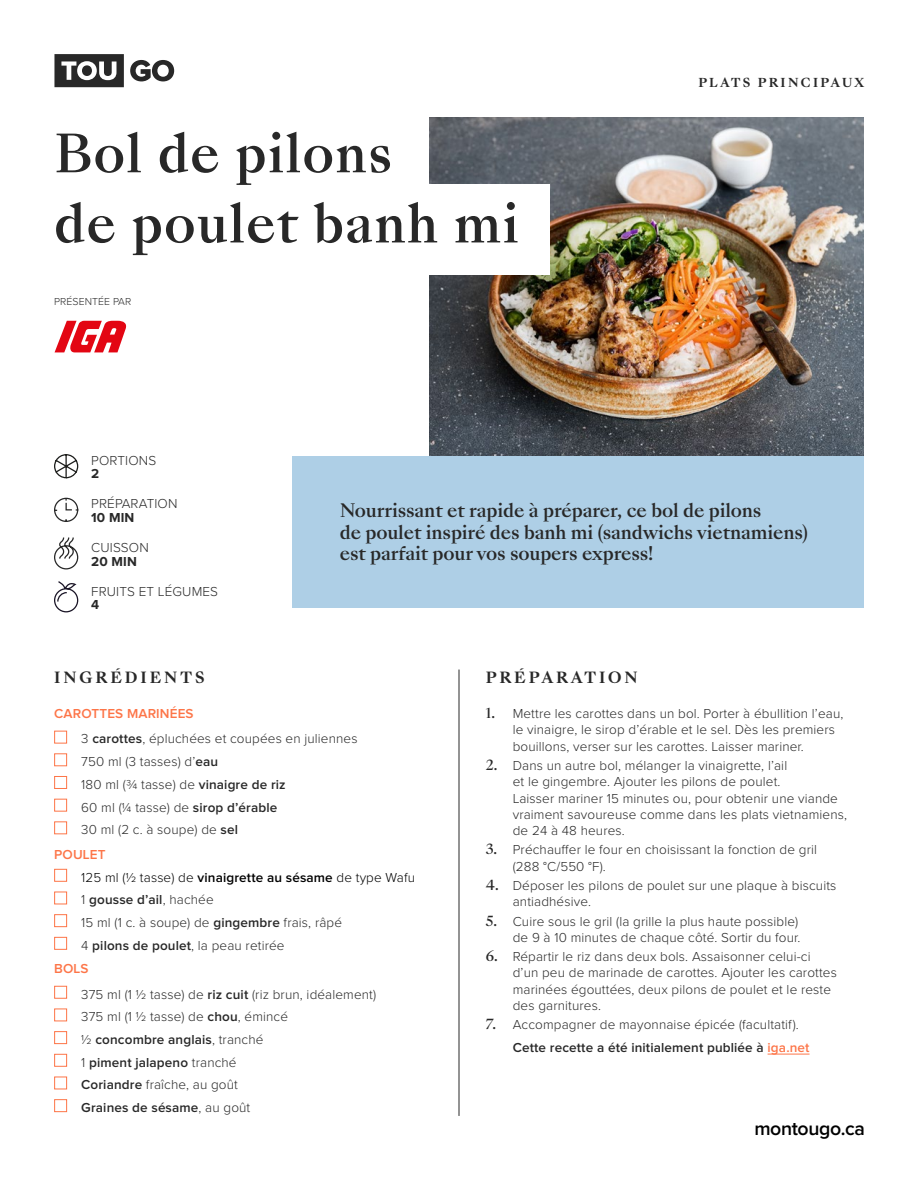
<style>
.page{position:relative;width:918px;height:1188px;background:#fff}
.page>*{position:absolute;margin:0;border:0;box-sizing:border-box;transform-origin:0 0}
.t1{font:500 51px/70.2px "Sang Bleu Kingdom";letter-spacing:.02em;color:#282828}
.t2{font:600 19.5px "Proxima Nova";letter-spacing:-.02em;color:#000}
.t3{font:500 18px/21.6px "Sang Bleu Kingdom";letter-spacing:-.01em;color:#282828}
.t4{font:700 15px "Sang Bleu Kingdom";letter-spacing:.2em;color:#282828}
.t5{font:300 13.5px/16.2px "Proxima Nova";letter-spacing:.01em;color:#282828}
.t6{font:700 13.5px "Proxima Nova";letter-spacing:.01em;color:#282828}
.t7{font:700 12px "Sang Bleu Kingdom";letter-spacing:.2em;color:#282828}
.t8{font:300 10.5px "Proxima Nova";letter-spacing:.01em;color:#282828}
.s1{font-weight:600;color:#fd7548}
.s2{font-weight:600}
.s3{color:#000}
.s4{font-weight:600;color:#000}
.s5{font-family:"Sang Bleu Kingdom";font-weight:500}
</style>
<div class="page">
<img style="left:429px;top:117px;width:435px;height:339px">
<div style="left:54px;top:54px;width:70px;height:33px;background:#282828"></div>
<svg style="left:130px;top:60px;width:44px;height:21px"></svg>
<svg style="left:61px;top:61px;width:56px;height:19px"></svg>
<div style="left:292px;top:456px;width:572px;height:151px;background:#aecfe6"></div>
<hr style="left:768px;top:1054px;width:42px;height:1px;background:#fd7548">
<hr style="left:459px;top:670px;width:1px;height:446px;background:#282828">
<svg style="left:54px;top:454px;width:24px;height:24px"></svg>
<svg style="left:54px;top:498px;width:24px;height:24px"></svg>
<svg style="left:54px;top:538px;width:24px;height:31px"></svg>
<svg style="left:54px;top:581px;width:24px;height:31px"></svg>
<div style="left:54px;top:184px;width:496px;height:90px;background:#fff"></div>
<div style="left:54px;top:731px;width:13px;height:12px;border:1px solid #fd7548"></div>
<div style="left:54px;top:753px;width:13px;height:13px;border:1px solid #fd7548"></div>
<div style="left:54px;top:776px;width:13px;height:13px;border:1px solid #fd7548"></div>
<div style="left:54px;top:799px;width:13px;height:13px;border:1px solid #fd7548"></div>
<div style="left:54px;top:821px;width:13px;height:13px;border:1px solid #fd7548"></div>
<div style="left:54px;top:986px;width:13px;height:13px;border:1px solid #fd7548"></div>
<div style="left:54px;top:1009px;width:13px;height:12px;border:1px solid #fd7548"></div>
<div style="left:54px;top:1031px;width:13px;height:13px;border:1px solid #fd7548"></div>
<div style="left:54px;top:1054px;width:13px;height:13px;border:1px solid #fd7548"></div>
<div style="left:54px;top:1077px;width:13px;height:12px;border:1px solid #fd7548"></div>
<div style="left:54px;top:1099px;width:13px;height:13px;border:1px solid #fd7548"></div>
<div style="left:54px;top:869px;width:13px;height:13px;border:1px solid #fd7548"></div>
<div style="left:54px;top:892px;width:13px;height:12px;border:1px solid #fd7548"></div>
<div style="left:54px;top:914px;width:13px;height:13px;border:1px solid #fd7548"></div>
<div style="left:54px;top:937px;width:13px;height:13px;border:1px solid #fd7548"></div>
<svg style="left:55px;top:321px;width:72px;height:31px"></svg>
<h1 class="t1" style="left:54px;top:120px;width:466px">Bol de pilons<br>de poulet banh mi</h1>
<p class="t8" style="left:54px;top:294px;width:79px">PRÉSENTÉE PAR</p>
<p class="t7" style="left:698px;top:74px;width:167px">PLATS PRINCIPAUX</p>
<p class="t5" style="left:91px;top:451px;width:67px">PORTIONS</p>
<p class="t6" style="left:91px;top:466px;width:10px">2</p>
<p class="t5" style="left:91px;top:495px;width:88px">PRÉPARATION</p>
<p class="t6" style="left:91px;top:510px;width:45px">10 MIN</p>
<p class="t5" style="left:91px;top:539px;width:59px">CUISSON</p>
<p class="t6" style="left:91px;top:553px;width:47px">20 MIN</p>
<p class="t5" style="left:91px;top:582px;width:128px">FRUITS ET LÉGUMES</p>
<p class="t6" style="left:91px;top:597px;width:10px">4</p>
<h3 class="t3" style="left:340px;top:500px;width:470px">Nourrissant et rapide à préparer, ce bol de pilons<br>de poulet inspiré des banh mi (sandwichs vietnamiens) est parfait pour vos soupers express!</h3>
<p class="t4" style="left:54px;top:666px;width:152px">INGRÉDIENTS</p>
<p class="t5" style="left:81px;top:700px;width:278px;line-height:25.2px;text-indent:-27px"><span class="s1">CAROTTES MARINÉES<br></span>3 <span class="s2">carottes</span>, épluchées et coupées en juliennes</p>
<p class="t5" style="left:81px;top:750px;width:206px;line-height:22.6px">750 ml (3 tasses) d’<span class="s2">eau<br></span>180 ml (¾ tasse) de <span class="s2">vinaigre de riz<br></span>60 ml (¼ tasse) de <span class="s2">sirop d’érable<br></span>30 ml (2 c. à soupe) de <span class="s2">sel</span></p>
<p class="t5" style="left:81px;top:842px;width:335px;line-height:22.6px;text-indent:-27px"><span class="s1">POULET<br></span><span class="s3">125 ml (½ tasse) de</span> <span class="s4">vinaigrette au sésame</span> <span class="s3">de type Wafu<br></span>1 <span class="s2">gousse d’ail</span>, hachée<br>15 ml (1 c. à soupe) de <span class="s2">gingembre</span> frais, râpé<br>4 <span class="s2">pilons de poulet</span>, la peau retirée</p>
<p class="t5" style="left:81px;top:956px;width:296px;line-height:25.2px;text-indent:-27px"><span class="s1">BOLS<br></span>375 ml (1 ½ tasse) de <span class="s2">riz cuit</span> (riz brun, idéalement)</p>
<p class="t5" style="left:81px;top:1005px;width:208px;line-height:22.6px">375 ml (1 ½ tasse) de <span class="s2">chou</span>, émincé ½ <span class="s2">concombre anglais</span>, tranché<br>1 <span class="s2">piment jalapeno</span> tranché<br><span class="s2">Coriandre</span> fraîche, au goût<br><span class="s2">Graines de sésame</span>, au goût</p>
<p class="t4" style="left:486px;top:666px;width:153px">PRÉPARATION</p>
<p class="t5" style="left:513px;top:705px;width:332px;text-indent:-27px"><span class="s5">1.</span> Mettre les carottes dans un bol. Porter à ébullition l’eau, le vinaigre, le sirop d’érable et le sel. Dès les premiers bouillons, verser sur les carottes. Laisser mariner.</p>
<p class="t5" style="left:513px;top:757px;width:336px;text-indent:-27px"><span class="s5">2.</span> Dans un autre bol, mélanger la vinaigrette, l’ail<br>et le gingembre. Ajouter les pilons de poulet.<br>Laisser mariner 15 minutes ou, pour obtenir une viande vraiment savoureuse comme dans les plats vietnamiens, de 24 à 48 heures.</p>
<p class="t5" style="left:513px;top:841px;width:306px;text-indent:-27px"><span class="s5">3.</span> Préchauffer le four en choisissant la fonction de gril (288 °C/550 °F).</p>
<p class="t5" style="left:513px;top:877px;width:325px;text-indent:-27px"><span class="s5">4.</span> Déposer les pilons de poulet sur une plaque à biscuits antiadhésive.</p>
<p class="t5" style="left:486px;top:912px;width:316px;text-align:right"><span class="s5">5.</span> Cuire sous le gril (la grille la plus haute possible) de 9 à 10 minutes de chaque côté. Sortir du four.</p>
<p class="t5" style="left:513px;top:948px;width:326px;text-indent:-27px"><span class="s5">6.</span> Répartir le riz dans deux bols. Assaisonner celui-ci d’un peu de marinade de carottes. Ajouter les carottes marinées égouttées, deux pilons de poulet et le reste des garnitures.</p>
<p class="t5" style="left:513px;top:1013px;width:298px;line-height:23px;text-indent:-27px"><span class="s5">7.</span> Accompagner de mayonnaise épicée (facultatif).<br><span class="s2">Cette recette a été initialement publiée à</span> <span class="s1">iga.net</span></p>
<h2 class="t2" style="left:754px;top:1117px;width:112px">montougo.ca</h2>
</div>
